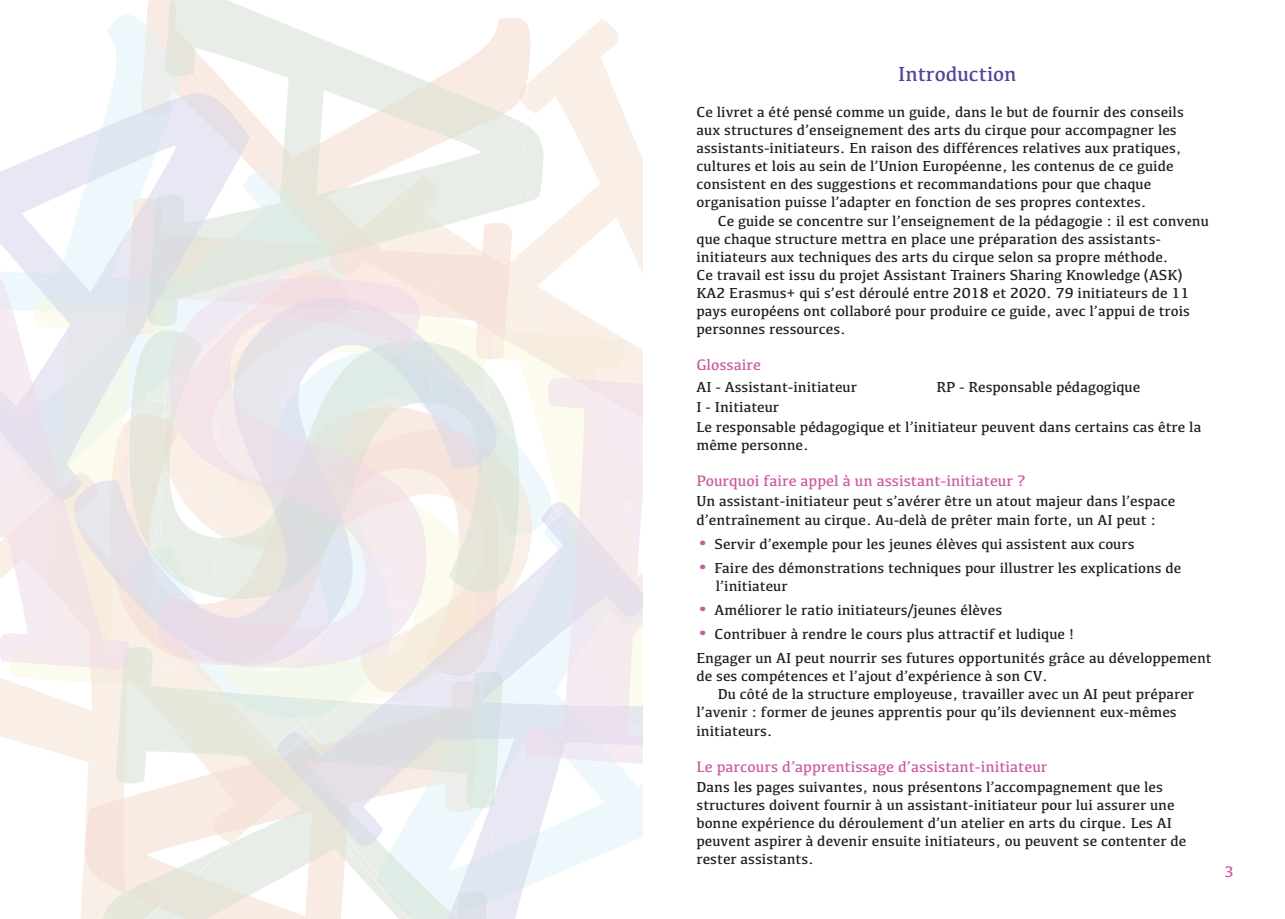
<style>
.page{position:relative;width:1285px;height:919px;background:#fff}
.page>*{position:absolute;margin:0;border:0;box-sizing:border-box;transform-origin:0 0}
.t1{font:21px "Kefa";color:#4d469b}
.t2{font:15.75px "Kefa";color:#cd5ba2}
.sisennys{font:15px/18px "Kefa";color:#231f20}
.s1{font-size:21px;color:#cd5ba2}
</style>
<div class="page">
<svg style="left:0;top:518px;width:96px;height:148px"></svg>
<svg style="left:170px;top:0;width:362px;height:252px"></svg>
<svg style="left:119px;top:252px;width:397px;height:403px"></svg>
<svg style="left:0;top:7px;width:355px;height:511px"></svg>
<svg style="left:73px;top:655px;width:197px;height:264px"></svg>
<svg style="left:466px;top:330px;width:177px;height:167px"></svg>
<svg style="left:270px;top:497px;width:373px;height:422px"></svg>
<p class="t1" style="left:897px;top:61px;width:120px">Introduction</p>
<p class="sisennys" style="left:696px;top:103px;width:489px">Ce livret a été pensé comme un guide, dans le but de fournir des conseils aux structures d’enseignement des arts du cirque pour accompagner les assistants-initiateurs. En raison des différences relatives aux pratiques, cultures et lois au sein de l’Union Européenne, les contenus de ce guide consistent en des suggestions et recommandations pour que chaque organisation puisse l’adapter en fonction de ses propres contextes.</p>
<p class="sisennys" style="left:696px;top:211px;width:514px;text-indent:21px">Ce guide se concentre sur l’enseignement de la pédagogie : il est convenu que chaque structure mettra en place une préparation des assistants&shy;initiateurs aux techniques des arts du cirque selon sa propre méthode.</p>
<p class="sisennys" style="left:696px;top:265px;width:495px">Ce travail est issu du projet Assistant Trainers Sharing Knowledge (ASK)<br>KA2 Erasmus+ qui s’est déroulé entre 2018 et 2020. 79 initiateurs de 11 pays européens ont collaboré pour produire ce guide, avec l’appui de trois personnes ressources.</p>
<p class="t2" style="left:696px;top:355px;width:66px">Glossaire</p>
<p class="sisennys" style="left:696px;top:377px;width:162px">AI - Assistant-initiateur</p>
<p class="sisennys" style="left:936px;top:377px;width:205px">RP - Responsable pédagogique</p>
<p class="sisennys" style="left:696px;top:397px;width:84px">I - Initiateur</p>
<p class="sisennys" style="left:696px;top:417px;width:506px">Le responsable pédagogique et l’initiateur peuvent dans certains cas être la même personne.</p>
<p class="t2" style="left:696px;top:471px;width:330px">Pourquoi faire appel à un assistant-initiateur ?</p>
<p class="sisennys" style="left:696px;top:490px;width:480px;line-height:19.5px">Un assistant-initiateur peut s’avérer être un atout majeur dans l’espace d’entraînement au cirque. Au-delà de prêter main forte, un AI peut :</p>
<p class="sisennys" style="left:696px;top:535px;width:439px"><span class="s1">•</span> Servir d’exemple pour les jeunes élèves qui assistent aux cours</p>
<p class="sisennys" style="left:715px;top:559px;width:467px;text-indent:-19px"><span class="s1">•</span> Faire des démonstrations techniques pour illustrer les explications de l’initiateur</p>
<p class="sisennys" style="left:696px;top:601px;width:307px"><span class="s1">•</span> Améliorer le ratio initiateurs/jeunes élèves</p>
<p class="sisennys" style="left:696px;top:625px;width:379px"><span class="s1">•</span> Contribuer à rendre le cours plus attractif et ludique !</p>
<p class="sisennys" style="left:696px;top:649px;width:516px">Engager un AI peut nourrir ses futures opportunités grâce au développement de ses compétences et l’ajout d’expérience à son CV.</p>
<p class="sisennys" style="left:696px;top:685px;width:499px;text-indent:21px">Du côté de la structure employeuse, travailler avec un AI peut préparer l’avenir : former de jeunes apprentis pour qu’ils deviennent eux-mêmes initiateurs.</p>
<p class="t2" style="left:696px;top:757px;width:352px">Le parcours d’apprentissage d’assistant-initiateur</p>
<p class="sisennys" style="left:696px;top:777px;width:491px">Dans les pages suivantes, nous présentons l’accompagnement que les structures doivent fournir à un assistant-initiateur pour lui assurer une bonne expérience du déroulement d’un atelier en arts du cirque. Les AI peuvent aspirer à devenir ensuite initiateurs, ou peuvent se contenter de rester assistants.</p>
<p class="t2" style="left:1224px;top:861px;width:11px">3</p>
</div>
